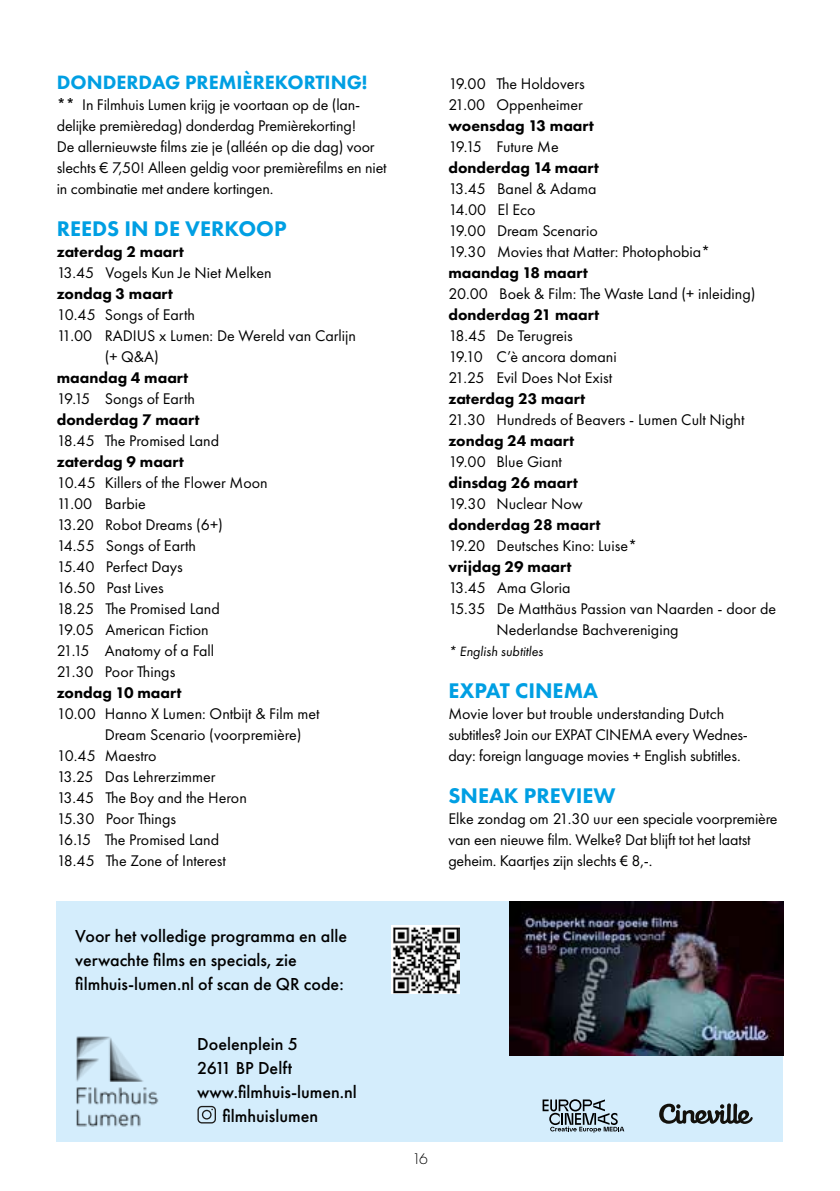
<style>
.page{position:relative;width:840px;height:1191px;background:#fff}
.page>*{position:absolute;margin:0;border:0;box-sizing:border-box;transform-origin:0 0}
.t1{font:800 22px "Futura PT";color:#009fe3}
.t2{font:800 20px "Futura PT";color:#009fe3}
.t3{font:500 18px/24px "Futura PT";color:#000}
.t4{font:16px/21px "Futura PT";color:#000}
.t5{font:800 16px "Futura PT";color:#000}
.t6{font:300 16px "Futura PT";color:#000}
.t7{font:italic 14px "Futura PT";color:#000}
.s1{font-weight:600}
.s2{font-family:"Myriad Pro"}
</style>
<div class="page">
<div style="left:57px;top:901px;width:725px;height:241px;background:#d4edfc"></div>
<svg style="left:659px;top:1103px;width:93px;height:21px"></svg>
<svg style="left:542px;top:1099px;width:82px;height:32px"></svg>
<svg style="left:391px;top:925px;width:69px;height:69px"></svg>
<img style="left:392px;top:926px;width:67px;height:67px">
<img style="left:509px;top:901px;width:273px;height:154px">
<svg style="left:197px;top:1105px;width:19px;height:18px"></svg>
<img style="left:56px;top:1015px;width:103px;height:127px">
<p class="t2" style="left:57px;top:70px;width:312px">DONDERDAG PREMIÈREKORTING!</p>
<p class="t4" style="left:57px;top:94px;width:331px"><span class="s1">**</span> In Filmhuis Lumen krijg je voortaan op de (lan&shy;delijke premièredag) donderdag Premièrekorting!<br>De allernieuwste films zie je (alléén op die dag) voor slechts € 7,50! Alleen geldig voor premièrefilms en niet in combinatie met andere kortingen.</p>
<h1 class="t1" style="left:57px;top:215px;width:231px">REEDS IN DE VERKOOP</h1>
<p class="t5" style="left:57px;top:242px;width:129px">zaterdag 2 maart</p>
<p class="t4" style="left:57px;top:262px;width:216px">13.45 Vogels Kun Je Niet Melken</p>
<p class="t5" style="left:57px;top:284px;width:118px">zondag 3 maart</p>
<p class="t4" style="left:57px;top:304px;width:140px">10.45 Songs of Earth</p>
<p class="t4" style="left:57px;top:325px;width:300px">11.00 RADIUS x Lumen: De Wereld van Carlijn</p>
<p class="t4" style="left:105px;top:346px;width:55px">(+ Q&amp;A)</p>
<p class="t5" style="left:57px;top:368px;width:133px">maandag 4 maart</p>
<p class="t4" style="left:57px;top:388px;width:140px">19.15 Songs of Earth</p>
<p class="t5" style="left:57px;top:410px;width:144px">donderdag 7 maart</p>
<p class="t4" style="left:57px;top:430px;width:164px">18.45 The Promised Land</p>
<p class="t5" style="left:57px;top:452px;width:129px">zaterdag 9 maart</p>
<p class="t4" style="left:57px;top:472px;width:212px">10.45 Killers of the Flower Moon<br>11.00 Barbie<br>13.20 Robot Dreams (6+)<br>14.55 Songs of Earth<br>15.40 Perfect Days<br>16.50 Past Lives<br>18.25 The Promised Land<br>19.05 American Fiction<br>21.15 Anatomy of a Fall<br>21.30 Poor Things</p>
<p class="t5" style="left:57px;top:682px;width:126px">zondag 10 maart</p>
<p class="t4" style="left:57px;top:703px;width:264px">10.00 Hanno X Lumen: Ontbijt &amp; Film met</p>
<p class="t4" style="left:105px;top:724px;width:198px">Dream Scenario (voorpremière)</p>
<p class="t4" style="left:57px;top:745px;width:101px">10.45 Maestro</p>
<p class="t4" style="left:57px;top:766px;width:160px">13.25 Das Lehrerzimmer</p>
<p class="t4" style="left:57px;top:787px;width:191px">13.45 The Boy and the Heron</p>
<p class="t4" style="left:57px;top:808px;width:121px">15.30 Poor Things</p>
<p class="t4" style="left:57px;top:829px;width:164px">16.15 The Promised Land</p>
<p class="t4" style="left:57px;top:850px;width:170px">18.45 The Zone of Interest</p>
<p class="t3" style="left:75px;top:924px;width:273px">Voor het volledige programma en alle verwachte films en specials, zie filmhuis-lumen.nl of scan de QR code:</p>
<p class="t3" style="left:197px;top:1032px;width:102px">Doelenplein 5</p>
<p class="t3" style="left:197px;top:1056px;width:96px">2611 BP Delft</p>
<p class="t3" style="left:197px;top:1080px;width:161px">www.filmhuis-lumen.nl</p>
<p class="t3" style="left:222px;top:1104px;width:97px">filmhuislumen</p>
<p class="t4" style="left:448px;top:73px;width:138px">19.00 The Holdovers<br>21.00 Oppenheimer</p>
<p class="t5" style="left:448px;top:115px;width:147px">woensdag 13 maart</p>
<p class="t4" style="left:448px;top:136px;width:112px">19.15 Future Me</p>
<p class="t5" style="left:448px;top:157px;width:152px">donderdag 14 maart</p>
<p class="t4" style="left:448px;top:178px;width:263px">13.45 Banel &amp; Adama<br>14.00 El Eco<br>19.00 Dream Scenario<br>19.30 Movies that Matter: Photophobia*</p>
<p class="t5" style="left:448px;top:262px;width:141px">maandag 18 maart</p>
<p class="t4" style="left:448px;top:283px;width:308px">20.00 Boek &amp; Film: The Waste Land (+ inleiding)</p>
<p class="t5" style="left:448px;top:304px;width:152px">donderdag 21 maart</p>
<p class="t4" style="left:448px;top:325px;width:170px">18.45 De Terugreis<br>19.10 C’è ancora domani<br>21.25 Evil Does Not Exist</p>
<p class="t5" style="left:448px;top:388px;width:138px">zaterdag 23 maart</p>
<p class="t4" style="left:448px;top:408px;width:297px">21.30 Hundreds of Beavers - Lumen Cult Night</p>
<p class="t5" style="left:448px;top:430px;width:127px">zondag 24 maart</p>
<p class="t4" style="left:448px;top:450px;width:115px">19.00 Blue Giant</p>
<p class="t5" style="left:448px;top:472px;width:131px">dinsdag 26 maart</p>
<p class="t4" style="left:448px;top:492px;width:136px">19.30 Nuclear Now</p>
<p class="t5" style="left:448px;top:514px;width:154px">donderdag 28 maart</p>
<p class="t4" style="left:448px;top:534px;width:190px">19.20 Deutsches Kino: Luise*</p>
<p class="t5" style="left:448px;top:556px;width:125px">vrijdag 29 maart</p>
<p class="t4" style="left:448px;top:576px;width:124px">13.45 Ama Gloria</p>
<p class="t4" style="left:448px;top:597px;width:329px">15.35 De Matthäus Passion van Naarden - door de</p>
<p class="t4" style="left:496px;top:618px;width:184px">Nederlandse Bachvereniging</p>
<p class="t7" style="left:448px;top:643px;width:96px">* English subtitles</p>
<h1 class="t1" style="left:448px;top:677px;width:151px">EXPAT CINEMA</h1>
<p class="t4" style="left:448px;top:703px;width:301px">Movie lover but trouble understanding Dutch subtitles? Join our EXPAT CINEMA every Wednes&shy;day: foreign language movies + English subtitles.</p>
<h1 class="t1" style="left:448px;top:782px;width:169px">SNEAK PREVIEW</h1>
<p class="t4" style="left:448px;top:808px;width:330px">Elke zondag om 21.30 uur een speciale voorpremière van een nieuwe film. Welke? Dat blijft tot het laatst geheim. Kaartjes zijn slechts <span class="s2">€</span> 8,-.</p>
<p class="t6" style="left:412px;top:1149px;width:17px">16</p>
</div>
